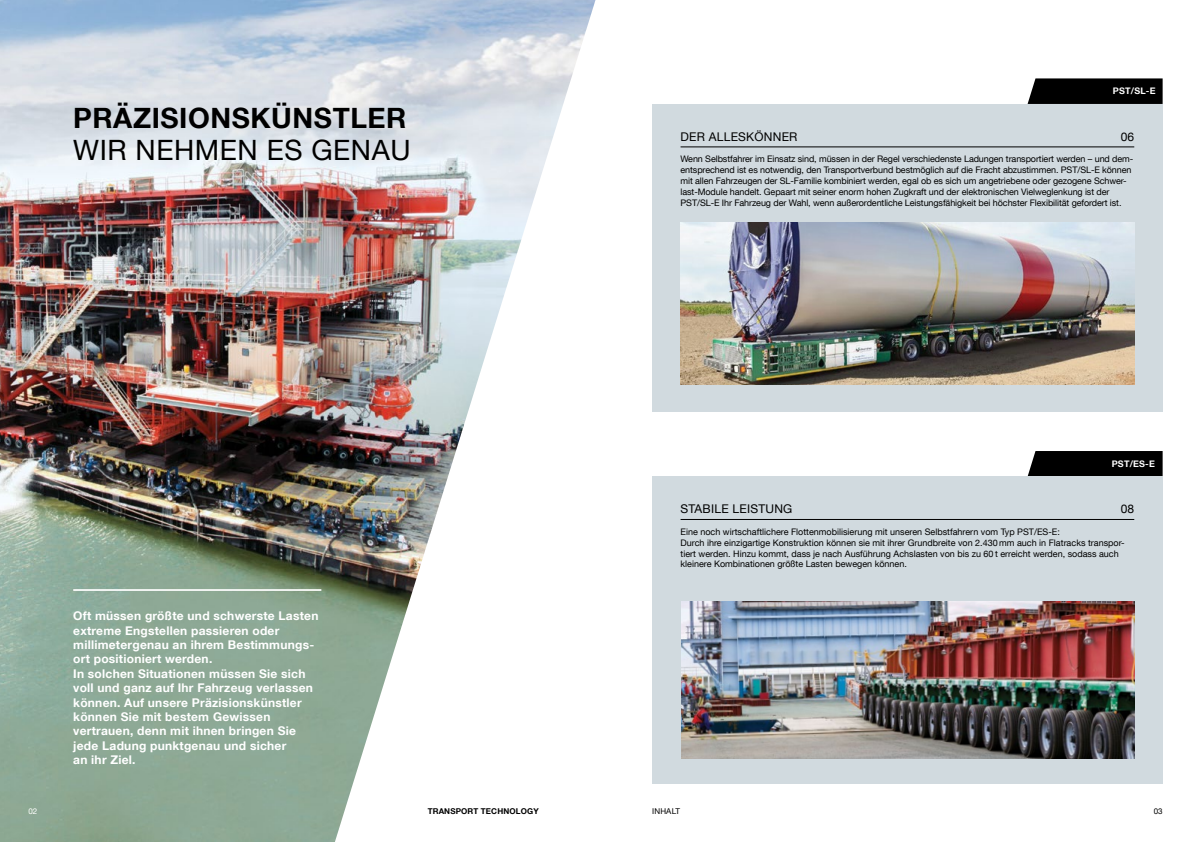
<style>
.page{position:relative;width:1191px;height:842px;background:#fff}
.page>*{position:absolute;margin:0;border:0;box-sizing:border-box;transform-origin:0 0}
.t1{font:700 28px "Helvetica Neue LT Com";letter-spacing:.02em;color:#000}
.t2{font:28px "Helvetica Neue LT Com";letter-spacing:.02em;color:#000}
.t3{font:700 12px/14.4px "Helvetica Neue LT Com";letter-spacing:.02em;color:#fff}
.t4{font:12px "Helvetica Neue LT Com";letter-spacing:.02em;color:#000}
.t5{font:9px/10.8px "Helvetica Neue LT Com";letter-spacing:-.01em;color:#000}
.t6{font:700 9px "Helvetica Neue LT Com";letter-spacing:.02em;color:#fff}
.t7{font:700 8px "Helvetica Neue LT Com";letter-spacing:.02em;color:#000}
.t8{font:8px "Helvetica Neue LT Com";letter-spacing:.02em;color:#000}
.t9{font:8px "Helvetica Neue LT Com";color:#fff}
</style>
<div class="page">
<img style="left:0;top:0;width:595px;height:842px">
<svg style="left:1027px;top:78px;width:135px;height:26px;background:#0d0d0d"></svg>
<div style="left:1027px;top:451px;width:135px;height:25px;background:#000"></div>
<div style="left:652px;top:104px;width:510px;height:308px;background:#d1dadf"></div>
<hr style="left:680px;top:147px;width:454px;height:1px;background:#000">
<img style="left:680px;top:223px;width:454px;height:162px">
<div style="left:652px;top:476px;width:510px;height:308px;background:#d1dadf"></div>
<hr style="left:680px;top:519px;width:454px;height:1px;background:#000">
<hr style="left:73px;top:589px;width:248px;height:2px;background:#fff">
<img style="left:681px;top:602px;width:453px;height:156px">
<h1 class="t1" style="left:73px;top:100px;width:335px">PRÄZISIONSKÜNSTLER</h1>
<h1 class="t2" style="left:73px;top:133px;width:339px">WIR NEHMEN ES GENAU</h1>
<p class="t3" style="left:73px;top:608px;width:247px">Oft müssen größte und schwerste Lasten extreme Engstellen passieren oder millimetergenau an ihrem Bestimmungs&shy;ort positioniert werden.<br>In solchen Situationen müssen Sie sich voll und ganz auf Ihr Fahrzeug verlassen können. Auf unsere Präzisionskünstler können Sie mit bestem Gewissen vertrauen, denn mit ihnen bringen Sie jede Ladung punktgenau und sicher<br>an ihr Ziel.</p>
<p class="t6" style="left:1113px;top:86px;width:44px">PST/SL-E</p>
<h2 class="t4" style="left:680px;top:129px;width:118px">DER ALLESKÖNNER</h2>
<h2 class="t4" style="left:1120px;top:129px;width:15px">06</h2>
<p class="t5" style="left:680px;top:154px;width:454px">Wenn Selbstfahrer im Einsatz sind, müssen in der Regel verschiedenste Ladungen transportiert werden – und dem&shy;entsprechend ist es notwendig, den Transportverbund bestmöglich auf die Fracht abzustimmen. PST/SL-E können mit allen Fahrzeugen der SL-Familie kombiniert werden, egal ob es sich um angetriebene oder gezogene Schwer&shy;last-Module handelt. Gepaart mit seiner enorm hohen Zugkraft und der elektronischen Vielweglenkung ist der PST/SL-E Ihr Fahrzeug der Wahl, wenn außerordentliche Leistungsfähigkeit bei höchster Flexibilität gefordert ist.</p>
<p class="t6" style="left:1111px;top:458px;width:45px">PST/ES-E</p>
<h2 class="t4" style="left:680px;top:502px;width:113px">STABILE LEISTUNG</h2>
<h2 class="t4" style="left:1120px;top:502px;width:15px">08</h2>
<p class="t5" style="left:680px;top:526px;width:445px">Eine noch wirtschaftlichere Flottenmobilisierung mit unseren Selbstfahrern vom Typ PST/ES-E:<br>Durch ihre einzigartige Konstruktion können sie mit ihrer Grundbreite von 2.430 mm auch in Flatracks transpor&shy;tiert werden. Hinzu kommt, dass je nach Ausführung Achslasten von bis zu 60 t erreicht werden, sodass auch kleinere Kombinationen größte Lasten bewegen können.</p>
<p class="t9" style="left:28px;top:806px;width:10px">02</p>
<p class="t7" style="left:428px;top:806px;width:113px">TRANSPORT TECHNOLOGY</p>
<p class="t8" style="left:652px;top:806px;width:29px">INHALT</p>
<p class="t8" style="left:1153px;top:806px;width:10px">03</p>
</div>
